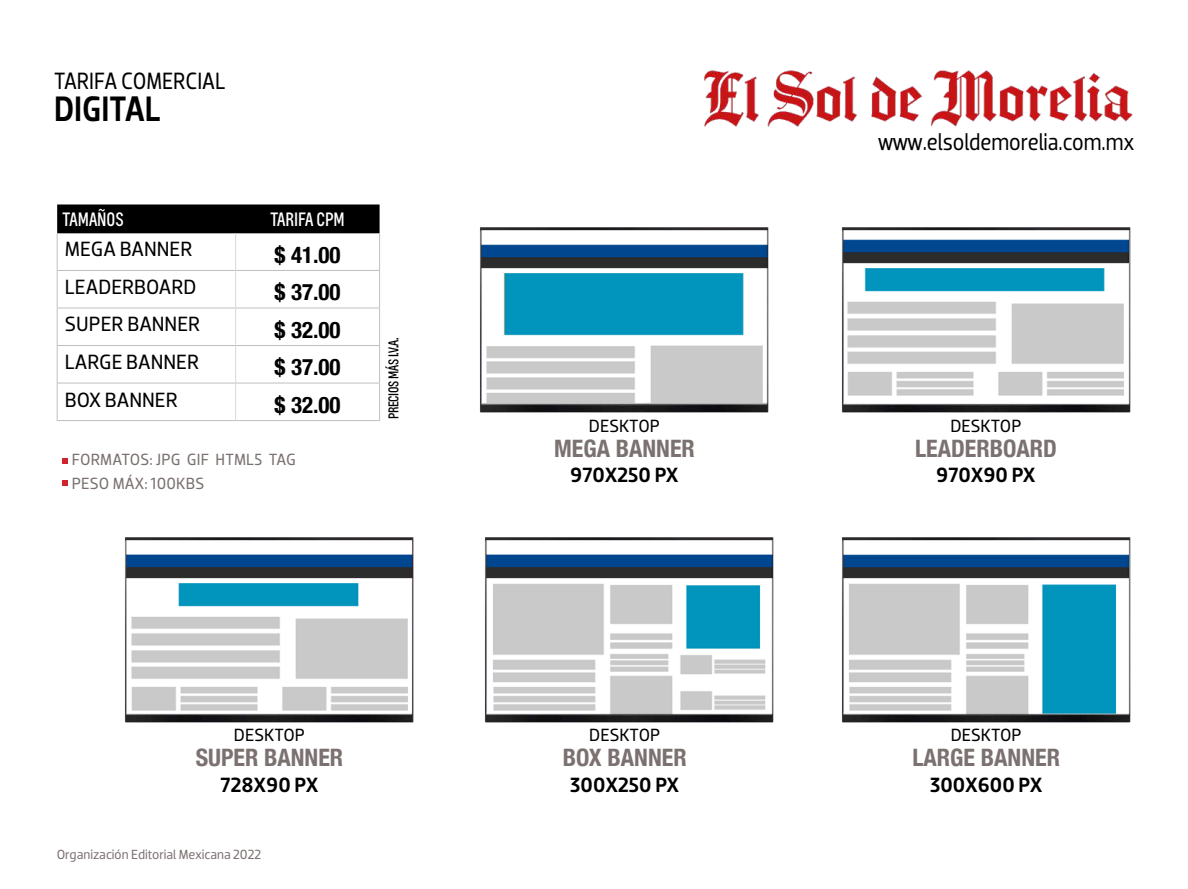
<style>
.page{position:relative;width:1188px;height:889px;background:#fff}
.page>*{position:absolute;margin:0;border:0;box-sizing:border-box;transform-origin:0 0}
.t1{font:500 36px "Dobra";color:#000;scale:.9 1}
.t2{font:700 condensed 24px "Helvetica Neue";color:#7a7170}
.t3{font:24px "Dobra";letter-spacing:-.005em;color:#000;scale:.9 1}
.t4{font:700 condensed 22.95px "Helvetica Neue";color:#000}
.t5{font:21px "Dobra";color:#000}
.t6{font:500 21px "Dobra";color:#000}
.t7{font:18px "Dobra";color:#000}
.t8{font:condensed 18px "Louis";color:#fff}
.t9{font:16.5px/23.7px "Dobra";letter-spacing:.005em;color:#7a7170}
.t10{font:13.5px "Dobra";color:#7a7170}
.t11{font:condensed 13.2px "Louis";letter-spacing:-.02em;color:#000}
</style>
<div class="page">
<div style="left:57px;top:204px;width:323px;height:29px;background:#000"></div>
<hr style="left:57px;top:233px;width:1px;height:37px;background:#bfbfbf">
<hr style="left:379px;top:233px;width:1px;height:37px;background:#bfbfbf">
<hr style="left:57px;top:270px;width:179px;height:1px;background:#bfbfbf">
<hr style="left:57px;top:271px;width:1px;height:36px;background:#bfbfbf">
<hr style="left:236px;top:270px;width:144px;height:1px;background:#bfbfbf">
<hr style="left:379px;top:271px;width:1px;height:36px;background:#bfbfbf">
<hr style="left:57px;top:307px;width:179px;height:1px;background:#bfbfbf">
<hr style="left:57px;top:308px;width:1px;height:37px;background:#bfbfbf">
<hr style="left:236px;top:307px;width:144px;height:1px;background:#bfbfbf">
<hr style="left:379px;top:308px;width:1px;height:37px;background:#bfbfbf">
<hr style="left:57px;top:345px;width:179px;height:1px;background:#bfbfbf">
<hr style="left:57px;top:346px;width:1px;height:37px;background:#bfbfbf">
<hr style="left:236px;top:345px;width:144px;height:1px;background:#bfbfbf">
<hr style="left:379px;top:346px;width:1px;height:37px;background:#bfbfbf">
<hr style="left:57px;top:383px;width:179px;height:1px;background:#bfbfbf">
<hr style="left:57px;top:383px;width:1px;height:37px;background:#bfbfbf">
<hr style="left:236px;top:383px;width:144px;height:1px;background:#bfbfbf">
<hr style="left:379px;top:383px;width:1px;height:37px;background:#bfbfbf">
<hr style="left:57px;top:420px;width:179px;height:1px;background:#bfbfbf">
<hr style="left:236px;top:420px;width:144px;height:1px;background:#bfbfbf">
<hr style="left:235px;top:233px;width:1px;height:37px;background:#d9d9d9">
<hr style="left:235px;top:271px;width:1px;height:36px;background:#d9d9d9">
<hr style="left:235px;top:308px;width:1px;height:37px;background:#d9d9d9">
<hr style="left:235px;top:346px;width:1px;height:37px;background:#d9d9d9">
<hr style="left:235px;top:383px;width:1px;height:37px;background:#d9d9d9">
<img style="left:480px;top:227px;width:289px;height:186px">
<img style="left:842px;top:227px;width:289px;height:186px">
<img style="left:125px;top:537px;width:289px;height:186px">
<img style="left:485px;top:537px;width:289px;height:186px">
<img style="left:842px;top:537px;width:289px;height:186px">
<svg style="left:62px;top:458px;width:5px;height:5px"></svg>
<svg style="left:62px;top:480px;width:5px;height:5px"></svg>
<img style="left:704px;top:70px;width:429px;height:57px">
<p class="t3" style="left:54px;top:66px;width:192px">TARIFA COMERCIAL</p>
<h1 class="t1" style="left:54px;top:87px;width:120px">DIGITAL</h1>
<p class="t8" style="left:63px;top:207px;width:63px">TAMAÑOS</p>
<p class="t8" style="left:270px;top:207px;width:76px">TARIFA CPM</p>
<p class="t5" style="left:65px;top:237px;width:129px">MEGA BANNER</p>
<p class="t4" style="left:275px;top:241px;width:68px">$ 41.00</p>
<p class="t5" style="left:65px;top:274px;width:133px">LEADERBOARD</p>
<p class="t4" style="left:275px;top:278px;width:68px">$ 37.00</p>
<p class="t5" style="left:65px;top:312px;width:137px">SUPER BANNER</p>
<p class="t4" style="left:275px;top:316px;width:68px">$ 32.00</p>
<p class="t5" style="left:65px;top:349px;width:136px">LARGE BANNER</p>
<p class="t4" style="left:275px;top:353px;width:68px">$ 37.00</p>
<p class="t5" style="left:65px;top:387px;width:114px">BOX BANNER</p>
<p class="t4" style="left:275px;top:391px;width:68px">$ 32.00</p>
<p class="t9" style="left:72px;top:448px;width:226px">FORMATOS: JPG GIF HTML5 TAG<br>PESO MÁX: 100KBS</p>
<p class="t11" style="left:385px;top:419px;width:83px;rotate:-90deg">PRECIOS MÁS I.V.A.</p>
<p class="t7" style="left:234px;top:724px;width:73px">DESKTOP</p>
<p class="t2" style="left:196px;top:743px;width:149px">SUPER BANNER</p>
<p class="t6" style="left:221px;top:772px;width:99px">728X90 PX</p>
<p class="t10" style="left:57px;top:846px;width:206px">Organización Editorial Mexicana 2022</p>
<p class="t7" style="left:589px;top:415px;width:73px">DESKTOP</p>
<p class="t2" style="left:554px;top:433px;width:142px">MEGA BANNER</p>
<p class="t6" style="left:570px;top:462px;width:110px">970X250 PX</p>
<p class="t7" style="left:589px;top:724px;width:73px">DESKTOP</p>
<p class="t2" style="left:563px;top:743px;width:125px">BOX BANNER</p>
<p class="t6" style="left:570px;top:772px;width:110px">300X250 PX</p>
<p class="t3" style="left:878px;top:128px;width:286px">www.elsoldemorelia.com.mx</p>
<p class="t7" style="left:950px;top:415px;width:73px">DESKTOP</p>
<p class="t2" style="left:915px;top:433px;width:143px">LEADERBOARD</p>
<p class="t6" style="left:936px;top:462px;width:101px">970X90 PX</p>
<p class="t7" style="left:951px;top:724px;width:73px">DESKTOP</p>
<p class="t2" style="left:912px;top:743px;width:149px">LARGE BANNER</p>
<p class="t6" style="left:930px;top:772px;width:114px">300X600 PX</p>
</div>
